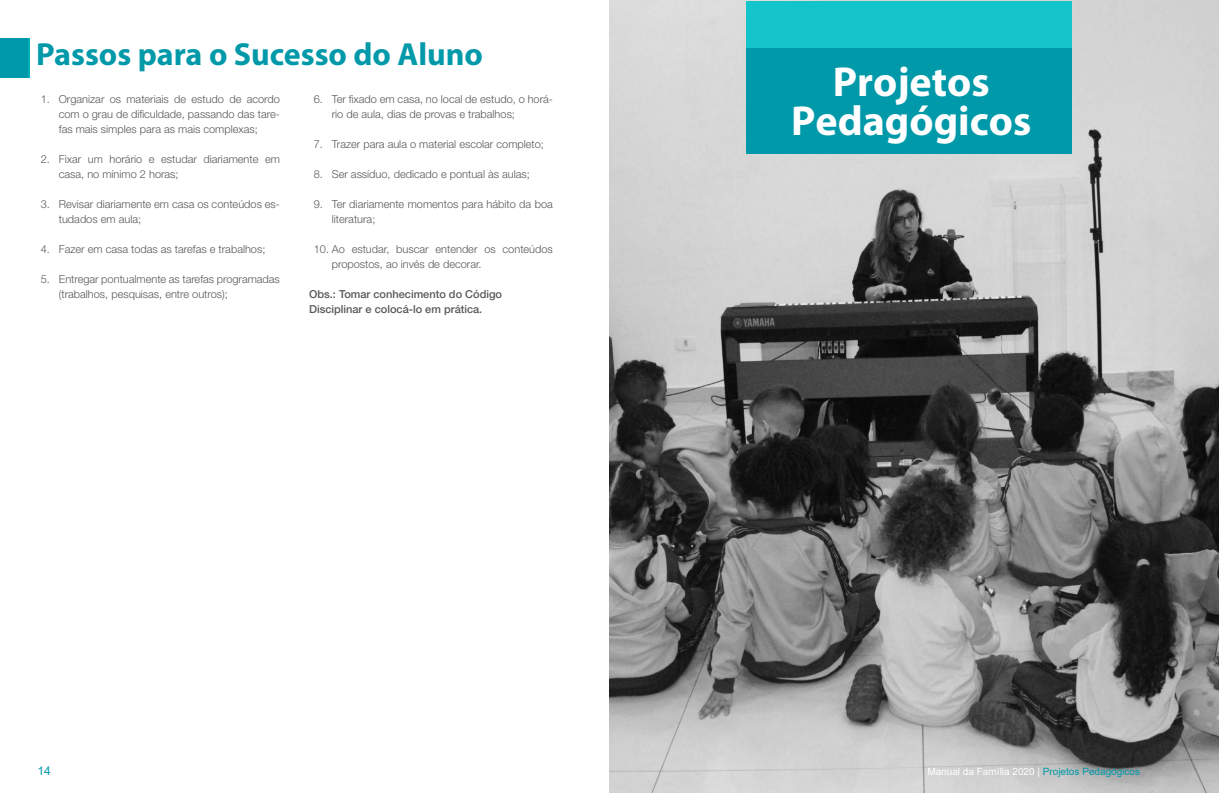
<style>
.page{position:relative;width:1219px;height:794px;background:#fff}
.page>*{position:absolute;margin:0;border:0;box-sizing:border-box;transform-origin:0 0}
.t1{font:700 42px/38.4px "Myriad Pro";color:#fff;text-align:center}
.t2{font:700 32px "Myriad Pro";color:#0099a9}
.t3{font:12px "Arial";color:#0099a9}
.t4{font:300 11px/15px "Helvetica Neue LT Std";color:#57585a}
.t5{font:500 11px/15px "Helvetica Neue LT Std";color:#57585a}
.t6{font:10px "Arial";color:#fff}
.s1{color:#0099a9}
</style>
<div class="page">
<img style="left:609px;top:0;width:610px;height:792px">
<div style="left:746px;top:1px;width:325px;height:49px;background:#14c4cb"></div>
<div style="left:746px;top:48px;width:325px;height:106px;background:#0099a9"></div>
<div style="left:0;top:38px;width:30px;height:40px;background:#00a4b1"></div>
<div style="left:0;top:38px;width:27px;height:40px;background:#0099a9"></div>
<h2 class="t2" style="left:36px;top:34px;width:448px">Passos para o Sucesso do Aluno</h2>
<p class="t4" style="left:59px;top:91px;width:223px;text-align:justify;text-indent:-18px">1. Organizar os materiais de estudo de acordo com o grau de dificuldade, passando das tare&shy;fas mais simples para as mais complexas;</p>
<p class="t4" style="left:59px;top:151px;width:223px;text-indent:-18px">2. Fixar um horário e estudar diariamente em casa, no mínimo 2 horas;</p>
<p class="t4" style="left:59px;top:196px;width:223px;text-indent:-18px">3. Revisar diariamente em casa os conteúdos es&shy;tudados em aula;</p>
<p class="t4" style="left:41px;top:241px;width:226px">4. Fazer em casa todas as tarefas e trabalhos;</p>
<p class="t4" style="left:59px;top:271px;width:223px;text-indent:-18px">5. Entregar pontualmente as tarefas programadas (trabalhos, pesquisas, entre outros);</p>
<p class="t4" style="left:332px;top:91px;width:223px;text-indent:-18px">6. Ter fixado em casa, no local de estudo, o horá&shy;rio de aula, dias de provas e trabalhos;</p>
<p class="t4" style="left:314px;top:136px;width:232px">7. Trazer para aula o material escolar completo;</p>
<p class="t4" style="left:314px;top:166px;width:218px">8. Ser assíduo, dedicado e pontual às aulas;</p>
<p class="t4" style="left:332px;top:196px;width:223px;text-indent:-18px">9. Ter diariamente momentos para hábito da boa literatura;</p>
<p class="t4" style="left:332px;top:241px;width:223px;text-indent:-18px">10. Ao estudar, buscar entender os conteúdos propostos, ao invés de decorar.</p>
<p class="t5" style="left:309px;top:286px;width:194px">Obs.: Tomar conhecimento do Código<br>Disciplinar e colocá-lo em prática.</p>
<h1 class="t1" style="left:791px;top:61px;width:242px">Projetos<br>Pedagógicos</h1>
<p class="t3" style="left:37px;top:762px;width:15px">14</p>
<p class="t6" style="left:927px;top:764px;width:214px">Manual da Família 2020 | <span class="s1">Projetos Pedagógicos</span></p>
</div>
